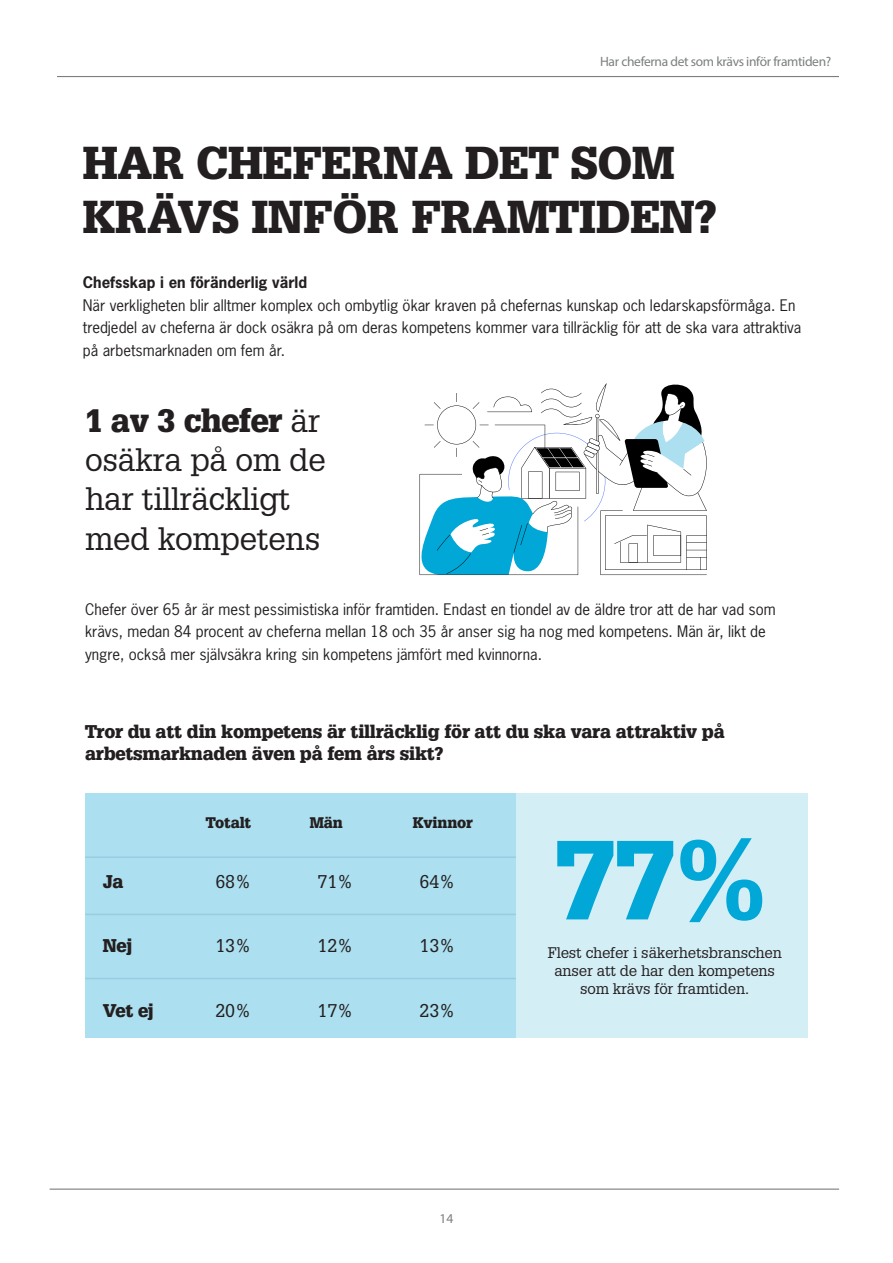
<style>
.page{position:relative;width:893px;height:1263px;background:#fff}
.page>*{position:absolute;margin:0;border:0;box-sizing:border-box;transform-origin:0 0}
.Textrubrik__topp{font:900 109.65px "Glypha LT Std";color:#00a7d7}
.Textrubrik__topp-2{font:900 45px/54px "Glypha LT Std";letter-spacing:-.01em;color:#231f20}
.t1{font:31.8px/39.3px "Glypha LT Std";letter-spacing:-.01em;color:#231f20}
.t2{font:900 18px/21.6px "Glypha LT Std";letter-spacing:-.01em;color:#231f20}
.t3{font:18px "Glypha LT Std";letter-spacing:-.01em;color:#231f20}
.Brödtext{font:15px/22.5px "News Gothic Std";color:#231f20}
.Textrubrik__topp-3{font:15px "Glypha LT Std";letter-spacing:-.01em;color:#231f20}
.Brödtext-2{font:700 15px "News Gothic Std";color:#231f20}
.t4{font:900 15px "Glypha LT Std";letter-spacing:-.01em;color:#231f20}
.Template_text{font:13.5px "Myriad Pro";letter-spacing:-.025em;color:#7c7f7f}
.s1{font-weight:900}
</style>
<div class="page">
<hr style="left:57px;top:76px;width:782px;height:1px;background:#7c7f7f">
<hr style="left:50px;top:1188px;width:789px;height:2px;background:#7c7f7f">
<div style="left:85px;top:793px;width:431px;height:244px;background:#acdfef"></div>
<hr style="left:85px;top:856px;width:431px;height:2px;background:#98cde2">
<hr style="left:85px;top:914px;width:431px;height:1px;background:#98cde2">
<hr style="left:85px;top:978px;width:431px;height:1px;background:#98cde2">
<div style="left:516px;top:793px;width:292px;height:244px;background:#d4eef6"></div>
<svg style="left:419px;top:383px;width:288px;height:192px"></svg>
<p class="Template_text" style="left:600px;top:54px;width:233px">Har cheferna det som krävs inför framtiden?</p>
<p class="Textrubrik__topp-2" style="left:83px;top:136px;width:636px">HAR CHEFERNA DET SOM<br>KRÄVS INFÖR FRAMTIDEN?</p>
<p class="Brödtext-2" style="left:83px;top:272px;width:226px">Chefsskap i en föränderlig värld</p>
<p class="Brödtext" style="left:83px;top:294px;width:720px">När verkligheten blir alltmer komplex och ombytlig ökar kraven på chefernas kunskap och ledarskapsförmåga. En tredjedel av cheferna är dock osäkra på om deras kompetens kommer vara tillräcklig för att de ska vara attraktiva på arbetsmarknaden om fem år.</p>
<p class="t1" style="left:85px;top:400px;width:242px"><span class="s1">1 av 3 chefer</span> är osäkra på om de har tillräckligt med kompetens</p>
<p class="Brödtext" style="left:85px;top:598px;width:692px">Chefer över 65 år är mest pessimistiska inför framtiden. Endast en tiondel av de äldre tror att de har vad som krävs, medan 84 procent av cheferna mellan 18 och 35 år anser sig ha nog med kompetens. Män är, likt de yngre, också mer självsäkra kring sin kompetens jämfört med kvinnorna.</p>
<p class="t2" style="left:85px;top:721px;width:641px">Tror du att din kompetens är tillräcklig för att du ska vara attraktiv på arbetsmarknaden även på fem års sikt?</p>
<p class="t4" style="left:206px;top:813px;width:47px">Totalt</p>
<p class="t4" style="left:310px;top:813px;width:35px">Män</p>
<p class="t4" style="left:413px;top:813px;width:61px">Kvinnor</p>
<p class="t2" style="left:103px;top:870px;width:22px">Ja</p>
<p class="t3" style="left:215px;top:870px;width:37px">68%</p>
<p class="t3" style="left:317px;top:870px;width:37px">71%</p>
<p class="t3" style="left:420px;top:870px;width:37px">64%</p>
<p class="Textrubrik__topp" style="left:555px;top:814px;width:215px">77%</p>
<p class="t2" style="left:103px;top:935px;width:31px">Nej</p>
<p class="t3" style="left:215px;top:935px;width:37px">13%</p>
<p class="t3" style="left:317px;top:935px;width:37px">12%</p>
<p class="t3" style="left:420px;top:935px;width:37px">13%</p>
<p class="Textrubrik__topp-3" style="left:548px;top:943px;width:236px">Flest chefer i säkerhetsbranschen</p>
<p class="Textrubrik__topp-3" style="left:554px;top:961px;width:222px">anser att de har den kompetens</p>
<p class="Textrubrik__topp-3" style="left:580px;top:979px;width:171px">som krävs för framtiden.</p>
<p class="t2" style="left:103px;top:999px;width:53px">Vet ej</p>
<p class="t3" style="left:215px;top:999px;width:37px">20%</p>
<p class="t3" style="left:317px;top:999px;width:37px">17%</p>
<p class="t3" style="left:420px;top:999px;width:37px">23%</p>
<p class="Template_text" style="left:440px;top:1210px;width:15px">14</p>
</div>
